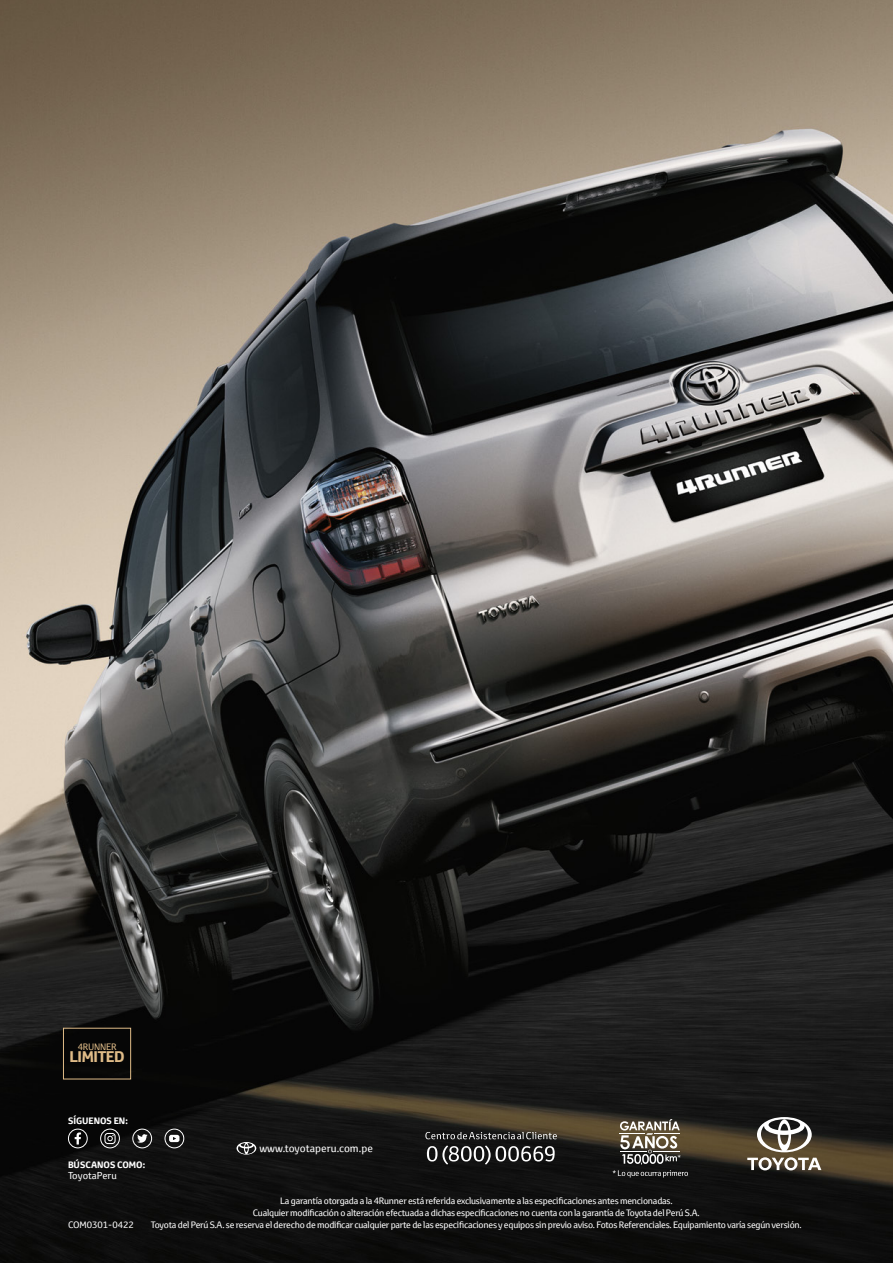
<style>
.page{position:relative;width:893px;height:1263px;background:#fff}
.page>*{position:absolute;margin:0;border:0;box-sizing:border-box;transform-origin:0 0}
.t1{font:700 15px "Toyota Text";letter-spacing:-.025em;color:#e0bc88}
.t2{font:10.5px "Toyota Text";color:#fff}
.t3{font:9.75px "Toyota Text";color:#fff}
.t4{font:9px/12px "Toyota Text";letter-spacing:-.025em;color:#fff;text-align:center}
.t5{font:700 9px "Toyota Text";color:#fff}
.t6{font:9px "Toyota Text";color:#fff}
.t7{font:9px "Toyota Text";letter-spacing:-.025em;color:#e0bc88}
</style>
<div class="page">
<img style="left:0;top:0;width:893px;height:1263px">
<div style="left:63px;top:1028px;width:68px;height:51px;border:1px solid #e0bc88"></div>
<svg style="left:427px;top:1145px;width:128px;height:19px;background:#545454"></svg>
<svg style="left:425px;top:1132px;width:132px;height:7px"></svg>
<svg style="left:613px;top:1119px;width:75px;height:58px;background:#645f55"></svg>
<svg style="left:747px;top:1117px;width:74px;height:53px"></svg>
<div style="left:132px;top:1129px;width:20px;height:19px;border:1px solid #fff;border-radius:50%"></div>
<svg style="left:137px;top:1134px;width:10px;height:9px"></svg>
<div style="left:165px;top:1129px;width:19px;height:19px;border:1px solid #fff;border-radius:50%"></div>
<svg style="left:169px;top:1135px;width:10px;height:7px"></svg>
<div style="left:100px;top:1129px;width:20px;height:19px;border:1px solid #fff;border-radius:50%"></div>
<svg style="left:104px;top:1133px;width:12px;height:11px"></svg>
<svg style="left:75px;top:1132px;width:6px;height:12px"></svg>
<div style="left:68px;top:1129px;width:20px;height:19px;border:1px solid #fff;border-radius:50%"></div>
<svg style="left:237px;top:1142px;width:19px;height:12px"></svg>
<p class="t7" style="left:78px;top:1041px;width:40px">4RUNNER</p>
<h1 class="t1" style="left:70px;top:1047px;width:57px">LIMITED</h1>
<p class="t5" style="left:68px;top:1115px;width:61px">SÍGUENOS EN:</p>
<p class="t5" style="left:68px;top:1159px;width:79px">BÚSCANOS COMO:</p>
<p class="t3" style="left:68px;top:1169px;width:50px">ToyotaPeru</p>
<p class="t2" style="left:259px;top:1141px;width:115px">www.toyotaperu.com.pe</p>
<p class="t6" style="left:68px;top:1218px;width:67px">COM0301-0422</p>
<p class="t4" style="left:151px;top:1194px;width:652px">La garantía otorgada a la 4Runner está referida exclusivamente a las especificaciones antes mencionadas.<br>Cualquier modificación o alteración efectuada a dichas especificaciones no cuenta con la garantía de Toyota del Perú S.A.<br>Toyota del Perú S.A. se reserva el derecho de modificar cualquier parte de las especificaciones y equipos sin previo aviso. Fotos Referenciales. Equipamiento varía según versión.</p>
</div>
